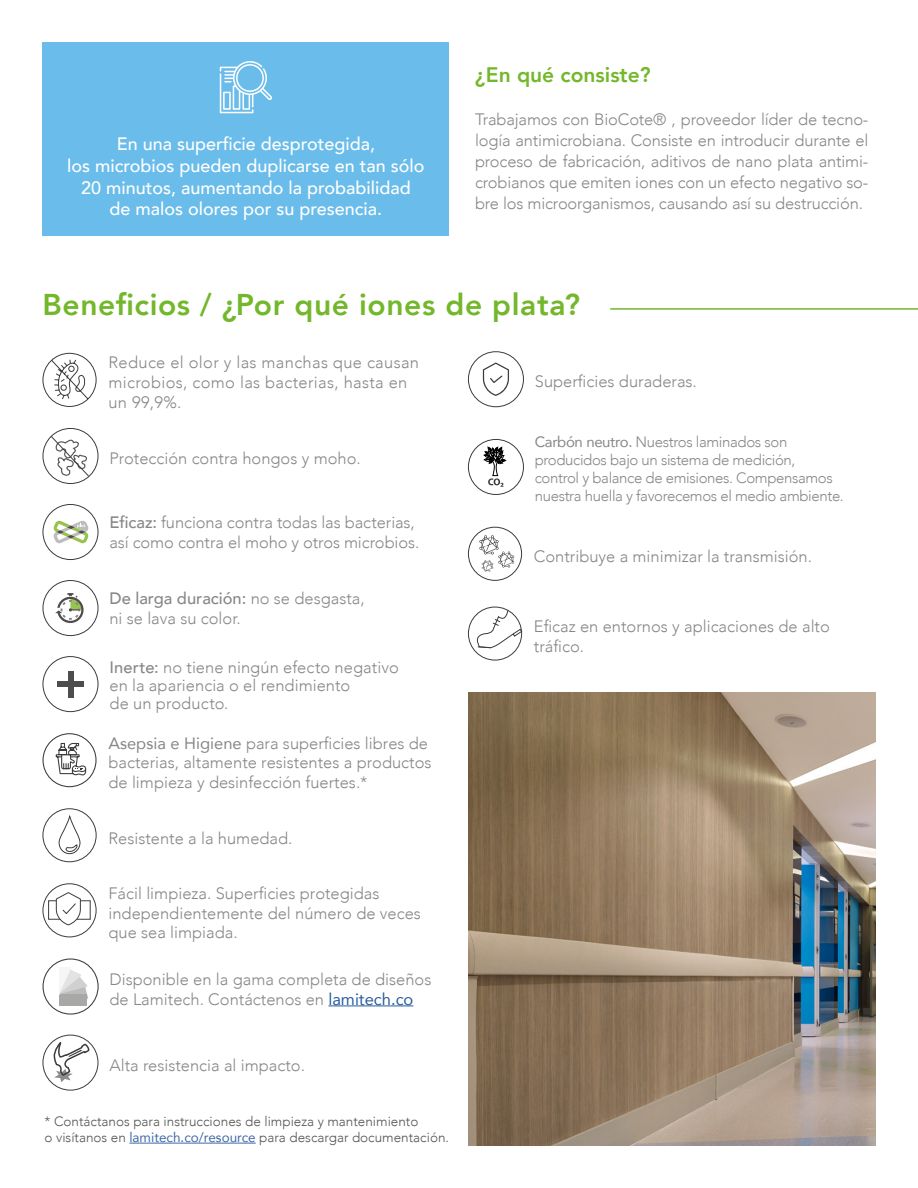
<style>
.page{position:relative;width:918px;height:1188px;background:#fff}
.page>*{position:absolute;margin:0;border:0;box-sizing:border-box;transform-origin:0 0}
.t1{font:800 30px "Avenir";letter-spacing:.02em;color:#73b72b}
.t2{font:800 21px "Avenir";color:#73b72b}
.t3{font:500 18px/21.6px "Avenir";color:#fff;text-align:center}
.t4{font:300 16.5px/19.8px "Avenir";color:#878787}
.t5{font:300 16.5px/19.8px "Avenir";letter-spacing:.02em;color:#878787}
.t6{font:300 15px/18px "Avenir";letter-spacing:-.025em;color:#878787}
.t7{font:300 13.5px/16.2px "Avenir";color:#555454}
.s1{font-weight:500}
.s2{font-weight:400}
.s3{font-weight:400;color:#275b9b}
.s4{font-weight:400;color:#3f68a5}
</style>
<div class="page">
<div style="left:43px;top:43px;width:406px;height:193px;background:#6abcea"></div>
<div style="left:468px;top:439px;width:56px;height:56px;border:1px solid #3c3c3b;border-radius:50%"></div>
<svg style="left:484px;top:447px;width:22px;height:40px"></svg>
<div style="left:43px;top:428px;width:55px;height:56px;border:1px solid #3c3c3b;border-radius:50%"></div>
<svg style="left:50px;top:435px;width:40px;height:42px"></svg>
<svg style="left:42px;top:352px;width:55px;height:55px"></svg>
<div style="left:43px;top:808px;width:54px;height:54px;border:1px solid #3c3c3b;border-radius:50%"></div>
<svg style="left:58px;top:815px;width:23px;height:40px"></svg>
<div style="left:468px;top:607px;width:54px;height:54px;border:1px solid #3c3c3b;border-radius:50%"></div>
<svg style="left:475px;top:610px;width:48px;height:39px"></svg>
<svg style="left:42px;top:883px;width:55px;height:55px"></svg>
<div style="left:468px;top:527px;width:54px;height:54px;border:1px solid #3c3c3b;border-radius:50%"></div>
<svg style="left:479px;top:535px;width:35px;height:37px"></svg>
<div style="left:468px;top:351px;width:56px;height:56px;border:1px solid #3c3c3b;border-radius:50%"></div>
<svg style="left:483px;top:363px;width:26px;height:33px"></svg>
<div style="left:43px;top:1035px;width:55px;height:56px;border:1px solid #3c3c3b;border-radius:50%"></div>
<svg style="left:54px;top:1042px;width:35px;height:40px"></svg>
<div style="left:43px;top:958px;width:56px;height:57px;border:1px solid #3c3c3b;border-radius:50%"></div>
<div style="left:59px;top:967px;width:12px;height:27px;background:#f6f6f6"></div>
<svg style="left:59px;top:970px;width:29px;height:36px"></svg>
<hr style="left:328px;top:1006px;width:85px;height:1px;background:#275b9b">
<div style="left:43px;top:733px;width:54px;height:54px;border:1px solid #3c3c3b;border-radius:50%"></div>
<svg style="left:55px;top:743px;width:32px;height:33px"></svg>
<hr style="left:129px;top:1143px;width:127px;height:1px;background:#3f68a5">
<svg style="left:220px;top:61px;width:52px;height:52px"></svg>
<img style="left:468px;top:692px;width:407px;height:453px">
<div style="left:43px;top:504px;width:55px;height:56px;border:1px solid #3c3c3b;border-radius:50%"></div>
<svg style="left:53px;top:521px;width:36px;height:22px"></svg>
<div style="left:43px;top:580px;width:55px;height:56px;border:1px solid #3c3c3b;border-radius:50%"></div>
<svg style="left:55px;top:593px;width:29px;height:30px"></svg>
<div style="left:43px;top:656px;width:55px;height:56px;border:1px solid #3c3c3b;border-radius:50%"></div>
<div style="left:68px;top:671px;width:6px;height:26px;background:#4d4d4d"></div>
<div style="left:58px;top:681px;width:26px;height:6px;background:#4d4d4d"></div>
<hr style="left:610px;top:308px;width:308px;height:2px;background:#73b72b">
<p class="t3" style="left:67px;top:132px;width:359px">En una superficie desprotegida,<br>los microbios pueden duplicarse en tan sólo 20 minutos, aumentando la probabilidad<br>de malos olores por su presencia.</p>
<p class="t2" style="left:475px;top:58px;width:177px">¿En qué consiste?</p>
<p class="t4" style="left:475px;top:109px;width:395px;line-height:21px;text-align:justify">Trabajamos con BioCote® , proveedor líder de tecno&shy;logía antimicrobiana. Consiste en introducir durante el proceso de fabricación, aditivos de nano plata antimi&shy;crobianos que emiten iones con un efecto negativo so&shy;bre los microorganismos, causando así su destrucción.</p>
<h1 class="t1" style="left:43px;top:281px;width:539px">Beneficios / ¿Por qué iones de plata?</h1>
<p class="t5" style="left:108px;top:353px;width:312px">Reduce el olor y las manchas que causan microbios, como las bacterias, hasta en un 99,9%.</p>
<p class="t4" style="left:109px;top:449px;width:253px">Protección contra hongos y moho.</p>
<p class="t4" style="left:109px;top:513px;width:311px"><span class="s1">Eficaz:</span> funciona contra todas las bacterias, así como contra el moho y otros microbios.</p>
<p class="t4" style="left:109px;top:589px;width:257px"><span class="s1">De larga duración:</span> no se desgasta, ni se lava su color.</p>
<p class="t4" style="left:109px;top:658px;width:291px;line-height:18px"><span class="s1">Inerte:</span> no tiene ningún efecto negativo en la apariencia o el rendimiento<br>de un producto.</p>
<p class="t4" style="left:108px;top:733px;width:325px"><span class="s2">Asepsia e Higiene</span> para superficies libres de bacterias, altamente resistentes a productos de limpieza y desinfección fuertes.*</p>
<p class="t4" style="left:108px;top:828px;width:186px">Resistente a la humedad.</p>
<p class="t4" style="left:108px;top:883px;width:314px">Fácil limpieza. Superficies protegidas independientemente del número de veces que sea limpiada.</p>
<p class="t4" style="left:110px;top:969px;width:323px">Disponible en la gama completa de diseños de Lamitech. Contáctenos en <span class="s3">lamitech.co</span></p>
<p class="t4" style="left:109px;top:1055px;width:197px">Alta resistencia al impacto.</p>
<p class="t7" style="left:45px;top:1113px;width:406px">* Contáctanos para instrucciones de limpieza y mantenimiento<br>o visítanos en <span class="s4">lamitech.co/resource</span> para descargar documentación.</p>
<p class="t4" style="left:535px;top:372px;width:163px">Superficies duraderas.</p>
<p class="t6" style="left:535px;top:433px;width:311px"><span class="s2">Carbón neutro.</span> Nuestros laminados son producidos bajo un sistema de medición,<br>control y balance de emisiones. Compensamos nuestra huella y favorecemos el medio ambiente.</p>
<p class="t4" style="left:534px;top:546px;width:280px">Contribuye a minimizar la transmisión.</p>
<p class="t4" style="left:534px;top:616px;width:297px">Eficaz en entornos y aplicaciones de alto tráfico.</p>
</div>
